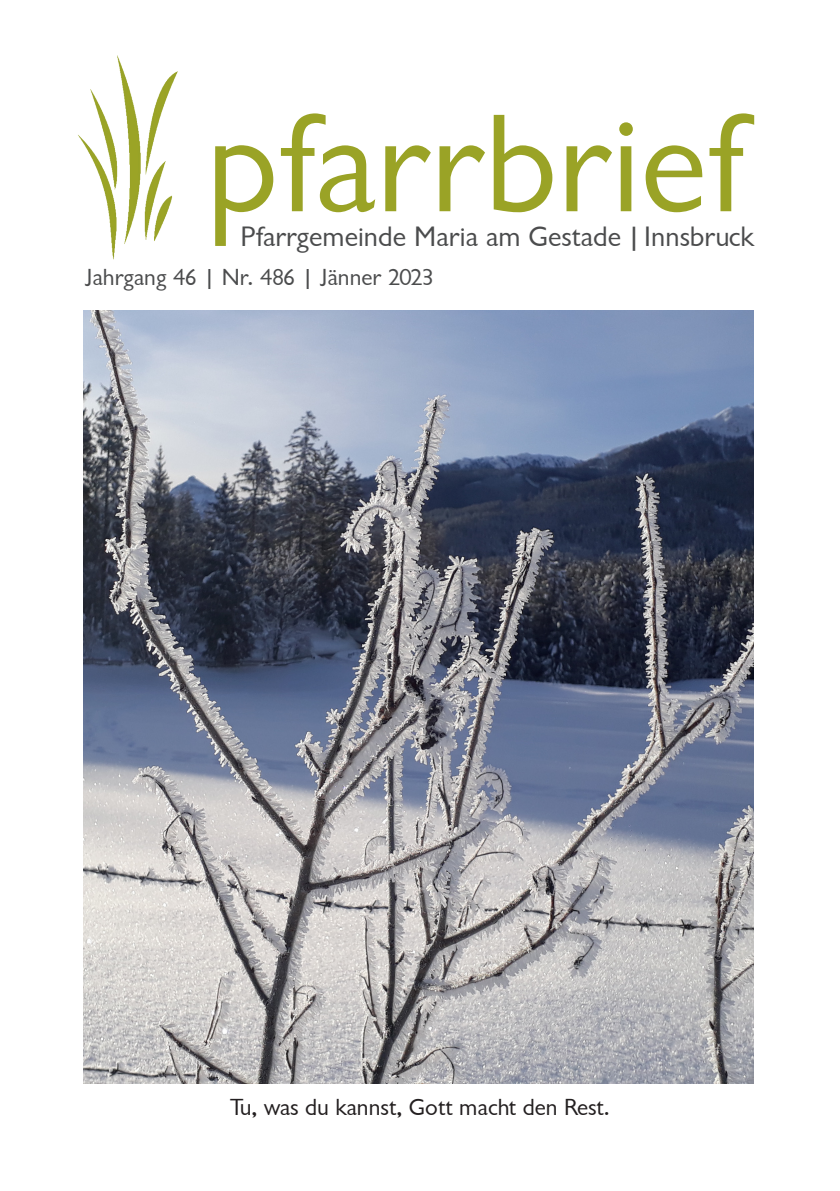
<style>
.page{position:relative;width:840px;height:1191px;background:#fff}
.page>*{position:absolute;margin:0;border:0;box-sizing:border-box;transform-origin:0 0}
.t1{font:144px "Garrison Sans";color:#9aa326}
.t2{font:29px "Garrison Sans";color:#4b4c4d}
.t3{font:24px "Garrison Sans";color:#231f20}
.t4{font:24px "Garrison Sans";color:#4b4c4d}
</style>
<div class="page">
<img style="left:78px;top:55px;width:100px;height:205px">
<img style="left:84px;top:310px;width:669px;height:773px">
<p class="t1" style="left:206px;top:86px;width:540px">pfarrbrief</p>
<p class="t2" style="left:240px;top:221px;width:515px">Pfarrgemeinde Maria am Gestade | Innsbruck</p>
<p class="t4" style="left:85px;top:264px;width:350px">Jahrgang 46 | Nr. 486 | Jänner 2023</p>
<p class="t3" style="left:230px;top:1094px;width:381px">Tu, was du kannst, Gott macht den Rest.</p>
</div>
